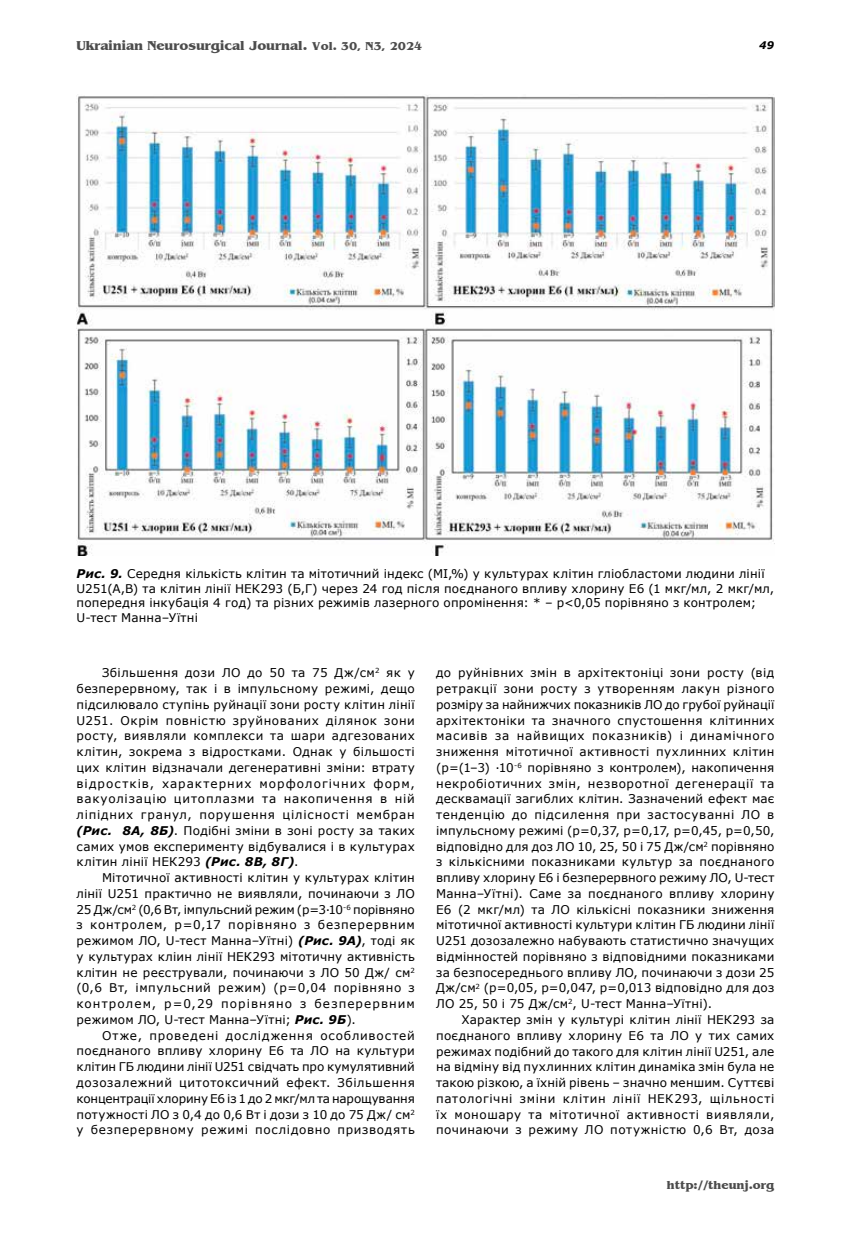
<style>
.page{position:relative;width:851px;height:1234px;background:#fff}
.page>*{position:absolute;margin:0;border:0;box-sizing:border-box;transform-origin:0 0}
.t1{font:700 13.5px "Benguiat";color:#4c4c4c}
.t2{font:12px/15.8px "Verdana";letter-spacing:.025em;color:#000;text-align:justify}
.t3{font:700 12px "Benguiat";color:#4c4c4c}
.t4{font:italic 700 10.5px "Verdana";color:#000}
.s1{font-size:12px}
.s2{font-weight:700;font-style:italic}
</style>
<div class="page">
<img style="left:76px;top:95px;width:698px;height:460px">
<p class="t1" style="left:77px;top:38px;width:347px">Ukrainian Neurosurgical Journal. <span class="s1">Vol. 30, N3, 2024</span></p>
<p class="t4" style="left:759px;top:38px;width:17px">49</p>
<p class="t2" style="left:77px;top:566px;width:699px;line-height:14.4px;text-align:left"><span class="s2">Рис. 9.</span> Середня кількість клітин та мітотичний індекс (МІ,%) у культурах клітин гліобластоми людини лінії U251(А,B) та клітин лінії НЕК293 (Б,Г) через 24 год після поєднаного впливу хлорину Е6 (1 мкг/мл, 2 мкг/мл, попередня інкубація 4 год) та різних режимів лазерного опромінення: * ‒ р&lt;0,05 порівняно з контролем; U-тест Манна‒Уїтні</p>
<p class="t2" style="left:76px;top:664px;width:340px;text-indent:26px">Збільшення дози ЛО до 50 та 75 Дж/см<sup>2</sup> як у безперервному, так і в імпульсному режимі, дещо підсилювало ступінь руйнації зони росту клітин лінії U251. Окрім повністю зруйнованих ділянок зони росту, виявляли комплекси та шари адгезованих клітин, зокрема з відростками. Однак у більшості цих клітин відзначали дегенеративні зміни: втрату відростків, характерних морфологічних форм, вакуолізацію цитоплазми та накопичення в ній ліпідних гранул, порушення цілісності мембран <span class="s2">(Рис. 8А, 8Б)</span>. Подібні зміни в зоні росту за таких самих умов експерименту відбувалися і в культурах клітин лінії НЕК293 <span class="s2">(Рис. 8В, 8Г)</span>.</p>
<p class="t2" style="left:76px;top:869px;width:340px;text-indent:26px">Мітотичної активності клітин у культурах клітин лінії U251 практично не виявляли, починаючи з ЛО 25 Дж/см<sup>2</sup> (0,6 Вт, імпульсний режим (р=3·10<sup>-6</sup> порівняно з контролем, p=0,17 порівняно з безперервним режимом ЛО, U-тест Манна‒Уїтні) <span class="s2">(Рис. 9А)</span>, тоді як у культурах кліин лінії НЕК293 мітотичну активність клітин не реєстрували, починаючи з ЛО 50 Дж/ см<sup>2 </sup>(0,6 Вт, імпульсний режим) (р=0,04 порівняно з контролем, p=0,29 порівняно з безперервним режимом ЛО, U-тест Манна‒Уїтні; <span class="s2">Рис. 9Б</span>).</p>
<p class="t2" style="left:76px;top:1027px;width:340px;text-indent:26px">Отже, проведені дослідження особливостей поєднаного впливу хлорину Е6 та ЛО на культури клітин ГБ людини лінії U251 свідчать про кумулятивний дозозалежний цитотоксичний ефект. Збільшення концентрації хлорину Е6 із 1 до 2 мкг/мл та нарощування потужності ЛО з 0,4 до 0,6 Вт і дози з 10 до 75 Дж/ см<sup>2 </sup>у безперервному режимі послідовно призводять</p>
<p class="t2" style="left:436px;top:664px;width:340px">до руйнівних змін в архітектоніці зони росту (від ретракції зони росту з утворенням лакун різного розміру за найнижчих показників ЛО до грубої руйнації архітектоніки та значного спустошення клітинних масивів за найвищих показників) і динамічного зниження мітотичної активності пухлинних клітин (р=(1‒3) ·10<sup>-6</sup> порівняно з контролем), накопичення некробіотичних змін, незворотної дегенерації та десквамації загиблих клітин. Зазначений ефект має тенденцію до підсилення при застосуванні ЛО в імпульсному режимі (р=0,37, р=0,17, р=0,45, р=0,50, відповідно для доз ЛО 10, 25, 50 і 75 Дж/см<sup>2</sup> порівняно з кількісними показниками культур за поєднаного впливу хлорину Е6 і безперервного режиму ЛО, U-тест Манна‒Уїтні). Саме за поєднаного впливу хлорину Е6 (2 мкг/мл) та ЛО кількісні показники зниження мітотичної активності культури клітин ГБ людини лінії U251 дозозалежно набувають статистично значущих відмінностей порівняно з відповідними показниками за безпосереднього впливу ЛО, починаючи з дози 25<br>Дж/см<sup>2</sup> (р=0,05, р=0,047, р=0,013 відповідно для доз ЛО 25, 50 і 75 Дж/см<sup>2</sup>, U-тест Манна‒Уїтні).</p>
<p class="t2" style="left:436px;top:1011px;width:340px;text-indent:26px">Характер змін у культурі клітин лінії НЕК293 за поєднаного впливу хлорину Е6 та ЛО у тих самих режимах подібний до такого для клітин лінії U251, але на відміну від пухлинних клітин динаміка змін була не такою різкою, а їхній рівень ‒ значно меншим. Суттєві патологічні зміни клітин лінії НЕК293, щільності їх моношару та мітотичної активності виявляли, починаючи з режиму ЛО потужністю 0,6 Вт, доза</p>
<p class="t3" style="left:667px;top:1178px;width:109px">http://theunj.org</p>
</div>
